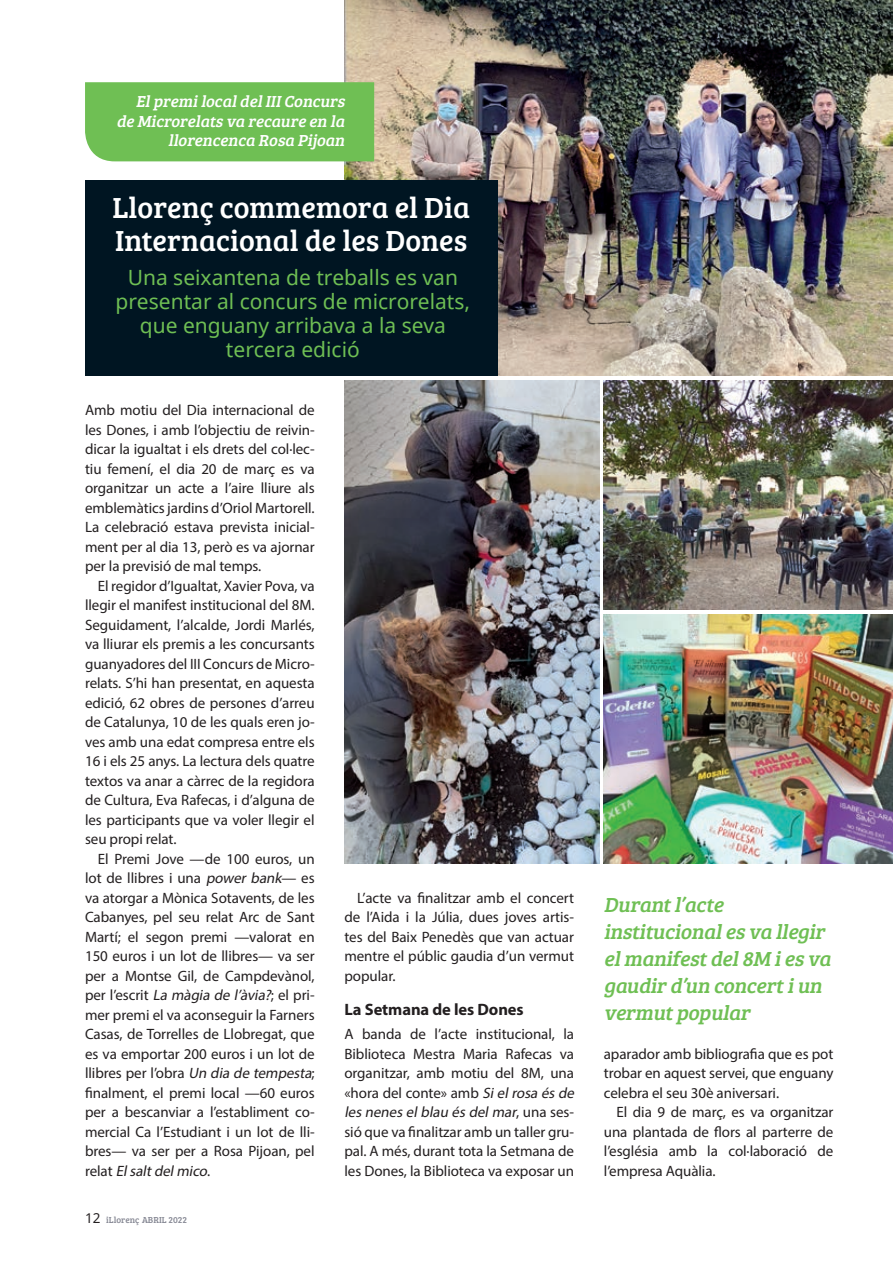
<style>
.page{position:relative;width:893px;height:1263px;background:#fff}
.page>*{position:absolute;margin:0;border:0;box-sizing:border-box;transform-origin:0 0}
.t1{font:30px/33px "Bree Serif";color:#fff}
.Subtítol{font:21px/24px "Noto Sans";color:#6fbf54;text-align:center}
.Subtítol-2{font:italic 21px/27px "Bree Serif";color:#6fbf54}
.Subtítol-3{font:italic 16.5px/19.5px "Bree Serif";color:#fff;text-align:right}
.Títol_text_comú{font:700 16.5px "Myriad Pro";letter-spacing:-.005em;color:#231f20}
.Text_comú{font:15px/19.5px "Myriad Pro";letter-spacing:-.005em;color:#231f20;text-align:justify}
.t2{font:9px "Bree Serif";color:#868894}
.s1{font-style:italic}
.s2{font-family:"Noto Sans";font-size:13.5px;color:#231f20}
</style>
<div class="page">
<img style="left:344px;top:0;width:549px;height:376px">
<img style="left:344px;top:380px;width:256px;height:483px">
<div style="left:85px;top:181px;width:412px;height:195px;background:#001522"></div>
<div style="left:85px;top:82px;width:289px;height:79px;background:#6fbf54"></div>
<img style="left:604px;top:380px;width:289px;height:230px">
<img style="left:604px;top:614px;width:289px;height:249px">
<p class="Subtítol-3" style="left:116px;top:91px;width:233px">ElpremilocaldelIIIConcurs de Microrelats va recaure en la llorencenca Rosa Pijoan</p>
<p class="t1" style="left:112px;top:190px;width:359px">Llorenç commemora el Dia<br>Internacional de les Dones</p>
<p class="Subtítol" style="left:116px;top:265px;width:356px">Una seixantena de treballs es van presentar al concurs de microrelats, que enguany arribava a la seva tercera edició</p>
<p class="Text_comú" style="left:85px;top:400px;width:231px">Amb motiu del Dia internacional de les Dones, i amb l’objectiu de reivin&shy;dicar la igualtat i els drets del col·lec&shy;tiu femení, el dia 20 de març es va organitzar un acte a l’aire lliure als emblemàtics jardins d’Oriol Martorell.<br>La celebració estava prevista inicial&shy;ment per al dia 13, però es va ajornar per la previsió de mal temps.</p>
<p class="Text_comú" style="left:85px;top:575px;width:231px;text-indent:13px">El regidor d’Igualtat, Xavier Pova, va llegir el manifest institucional del 8M.<br>Seguidament, l’alcalde, Jordi Marlés, va lliurar els premis a les concursants guanyadores del III Concurs de Micro&shy;relats. S’hi han presentat, en aquesta edició, 62 obres de persones d’arreu de Catalunya, 10 de les quals eren jo&shy;ves amb una edat compresa entre els 16 i els 25 anys. La lectura dels quatre textos va anar a càrrec de la regidora de Cultura, Eva Rafecas, i d’alguna de les participants que va voler llegir el seu propi relat.</p>
<p class="Text_comú" style="left:85px;top:848px;width:231px;text-indent:13px">El Premi Jove —de 100 euros, un lot de llibres i una <span class="s1">power bank</span>— es va atorgar a Mònica Sotavents, de les Cabanyes, pel seu relat Arc de Sant Martí; el segon premi —valorat en 150 euros i un lot de llibres— va ser per a Montse Gil, de Campdevànol, per l’escrit <span class="s1">La màgia de l’àvia?</span>; el pri&shy;mer premi el va aconseguir la Farners Casas, de Torrelles de Llobregat, que es va emportar 200 euros i un lot de llibres per l’obra <span class="s1">Un dia de tempesta</span>; finalment, el premi local —60 euros per a bescanviar a l’establiment co&shy;mercial Ca l’Estudiant i un lot de lli&shy;bres— va ser per a Rosa Pijoan, pel r e l a t <span class="s1">Elsaltdelmico</span>.</p>
<p class="t2" style="left:85px;top:1213px;width:103px"><span class="s2">12</span> iLlorenç ABRIL 2022</p>
<p class="Text_comú" style="left:344px;top:888px;width:231px;text-indent:13px">L’acte va finalitzar amb el concert de l’Aida i la Júlia, dues joves artis&shy;tes del Baix Penedès que van actuar mentre el públic gaudia d’un vermut popular.</p>
<p class="Títol_text_comú" style="left:344px;top:999px;width:181px">La Setmana de les Dones</p>
<p class="Text_comú" style="left:344px;top:1024px;width:234px;text-align:left">A banda de l’acte institucional, la Biblioteca Mestra Maria Rafecas va organitzar, amb motiu del 8M, una «hora del conte» amb <span class="s1">Sielrosa ésde lesneneselblau ésdelmar</span>, u n a s e s - sió que va finalitzar amb un taller gru&shy;pal. A més, durant tota la Setmana de les Dones, la Biblioteca va exposar un</p>
<p class="Subtítol-2" style="left:604px;top:890px;width:233px">Durantl’acte institucionalesva llegir elmanifestdel8M iesva gaudird’un concertiun vermutpopular</p>
<p class="Text_comú" style="left:604px;top:1044px;width:231px">aparador amb bibliografia que es pot trobar en aquest servei, que enguany celebra el seu 30è aniversari.</p>
<p class="Text_comú" style="left:604px;top:1102px;width:231px;text-indent:13px">El dia 9 de març, es va organitzar una plantada de flors al parterre de l’església amb la col·laboració de l’empresa Aquàlia.</p>
</div>
